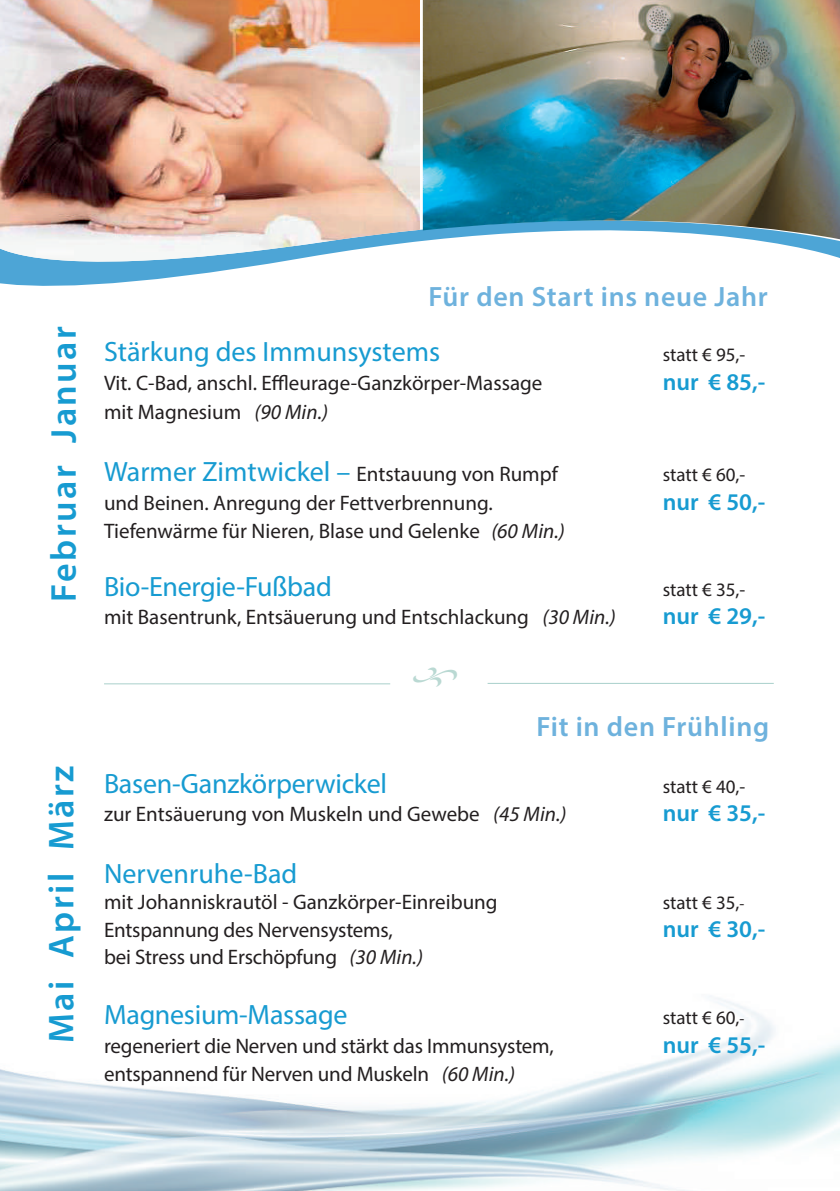
<style>
.page{position:relative;width:840px;height:1191px;background:#fff}
.page>*{position:absolute;margin:0;border:0;box-sizing:border-box;transform-origin:0 0}
.t1{font:600 36px "Myriad Pro";letter-spacing:.07em;color:#179bd1}
.t2{font:28px "Myriad Pro";letter-spacing:-.01em;color:#179bd1}
.t3{font:600 28px "Myriad Pro";letter-spacing:.025em;color:#6eb2dd}
.t4{font:600 24px "Myriad Pro";color:#179bd1}
.t5{font:21px "Myriad Pro";color:#231f20}
.t6{font:19px "Myriad Pro";color:#231f20}
.s1{font-style:italic}
.s2{font-size:28px;color:#179bd1}
.s3{font-size:16px}
</style>
<div class="page">
<img style="left:0;top:996px;width:839px;height:195px">
<svg style="left:0;top:229px;width:839px;height:57px"></svg>
<img style="left:0;top:0;width:420px;height:264px">
<img style="left:422px;top:0;width:417px;height:239px">
<hr style="left:104px;top:683px;width:286px;height:1px;background:#a9d0cb">
<hr style="left:487px;top:683px;width:286px;height:1px;background:#a9d0cb">
<h1 class="t1" style="left:41px;top:602px;width:278px;rotate:-90deg">Februar Januar</h1>
<h2 class="t3" style="left:428px;top:279px;width:340px">Für den Start ins neue Jahr</h2>
<h2 class="t2" style="left:104px;top:335px;width:337px">Stärkung des Immunsystems</h2>
<p class="t6" style="left:662px;top:343px;width:84px">statt € 95,-</p>
<p class="t5" style="left:104px;top:370px;width:439px">Vit. C-Bad, anschl. Effleurage-Ganzkörper-Massage</p>
<p class="t4" style="left:662px;top:367px;width:104px">nur € 85,-</p>
<p class="t5" style="left:104px;top:399px;width:225px">mit Magnesium <span class="s1">(90 Min.)</span></p>
<p class="t5" style="left:104px;top:461px;width:455px"><span class="s2">Warmer Zimtwickel –</span> Entstauung von Rumpf</p>
<p class="t6" style="left:662px;top:463px;width:84px">statt € 60,-</p>
<p class="t5" style="left:104px;top:490px;width:390px">und Beinen. Anregung der Fettverbrennung.</p>
<p class="t4" style="left:662px;top:487px;width:104px">nur € 50,-</p>
<p class="t5" style="left:104px;top:518px;width:462px">Tiefenwärme für Nieren, Blase und Gelenke <span class="s1">(60 Min.)</span></p>
<h2 class="t2" style="left:104px;top:569px;width:229px">Bio-Energie-Fußbad</h2>
<p class="t6" style="left:662px;top:577px;width:84px">statt € 35,-</p>
<p class="t5" style="left:104px;top:604px;width:513px">mit Basentrunk, Entsäuerung und Entschlackung <span class="s1">(30 Min.)</span></p>
<p class="t4" style="left:662px;top:600px;width:104px">nur € 29,-</p>
<h1 class="t1" style="left:38px;top:1043px;width:279px;rotate:-90deg">Mai April März</h1>
<h2 class="t3" style="left:536px;top:709px;width:234px">Fit in den Frühling</h2>
<h2 class="t2" style="left:104px;top:766px;width:284px">Basen-Ganzkörperwickel</h2>
<p class="t6" style="left:662px;top:775px;width:84px">statt € 40,-</p>
<p class="t5" style="left:104px;top:801px;width:464px">zur Entsäuerung von Muskeln und Gewebe <span class="s1">(45 Min.)</span></p>
<p class="t4" style="left:662px;top:798px;width:104px">nur € 35,-</p>
<h2 class="t2" style="left:104px;top:856px;width:195px">Nervenruhe-Bad</h2>
<p class="t5" style="left:104px;top:888px;width:395px">mit Johanniskrautöl - Ganzkörper-Einreibung</p>
<p class="t6" style="left:662px;top:890px;width:83px">statt € 35,<span class="s3">-</span></p>
<p class="t5" style="left:104px;top:917px;width:290px">Entspannung des Nervensystems,</p>
<p class="t4" style="left:662px;top:914px;width:104px">nur € 30,-</p>
<p class="t5" style="left:104px;top:943px;width:320px">bei Stress und Erschöpfung <span class="s1">(30 Min.)</span></p>
<h2 class="t2" style="left:104px;top:997px;width:245px">Magnesium-Massage</h2>
<p class="t6" style="left:662px;top:1005px;width:83px">statt € 60,<span class="s3">-</span></p>
<p class="t5" style="left:104px;top:1032px;width:451px">regeneriert die Nerven und stärkt das Immunsystem,</p>
<p class="t4" style="left:662px;top:1029px;width:104px">nur € 55,-</p>
<p class="t5" style="left:104px;top:1061px;width:412px">entspannend für Nerven und Muskeln <span class="s1">(60 Min.)</span></p>
</div>
